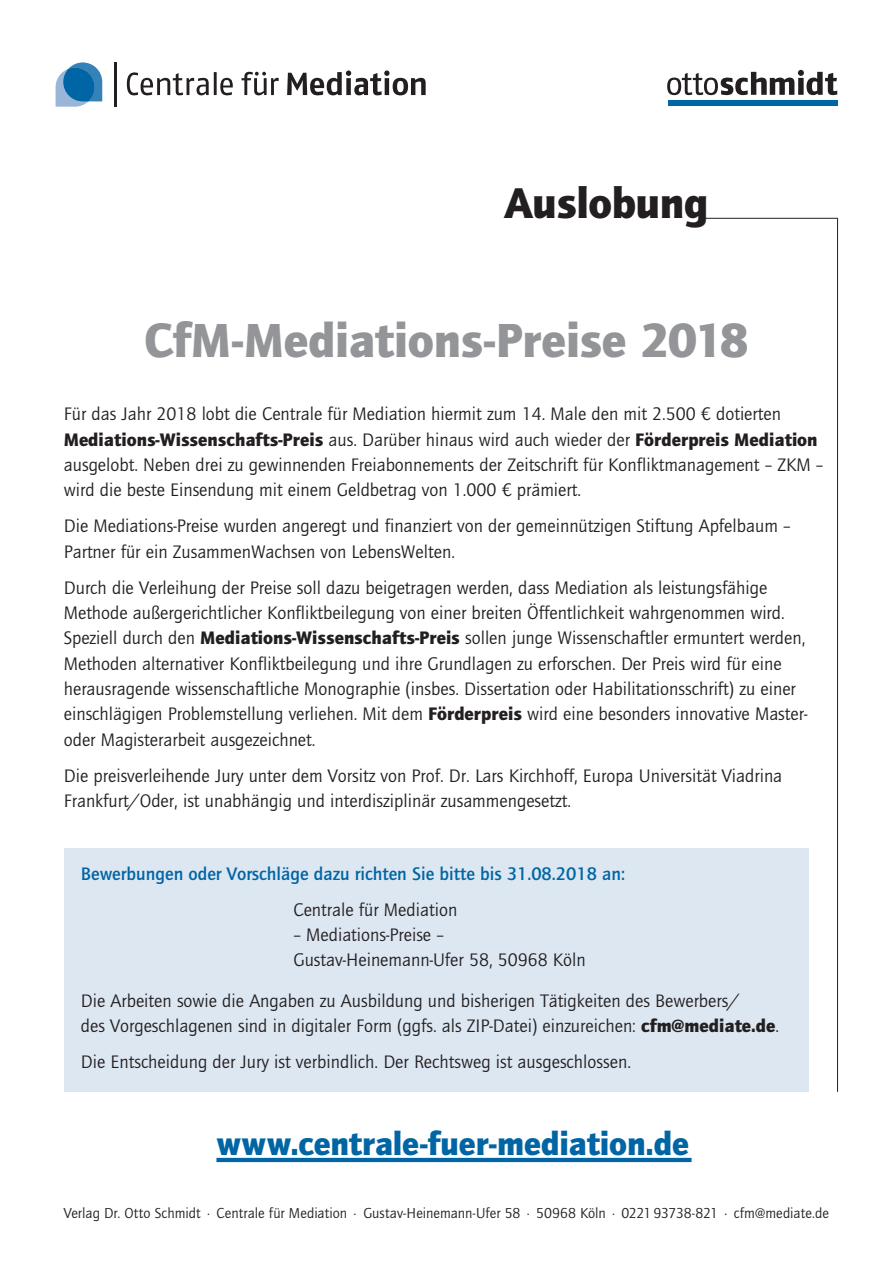
<style>
.page{position:relative;width:893px;height:1263px;background:#fff}
.page>*{position:absolute;margin:0;border:0;box-sizing:border-box;transform-origin:0 0}
.t1{font:900 49.5px "Quay Sans ITC Std";letter-spacing:-.01em;color:#939598}
.t2{font:900 44.55px "Quay Sans ITC Std";letter-spacing:-.01em;color:#231f20}
.t3{font:900 33.9px "Quay Sans ITC Std";letter-spacing:-.005em;color:#0065a4}
.t4{font:18.75px/25.3px "Quay Sans ITC Std";color:#231f20}
.t5{font:500 18.75px "Quay Sans ITC Std";color:#0065a4}
.t6{font:14.85px "Quay Sans ITC Std";color:#231f20}
.s1{font-weight:900}
</style>
<div class="page">
<hr style="left:702px;top:218px;width:136px;height:1px;background:#231f20">
<hr style="left:837px;top:218px;width:1px;height:874px;background:#231f20">
<hr style="left:216px;top:1158px;width:476px;height:4px;background:#0065a4">
<svg style="left:667px;top:70px;width:170px;height:25px"></svg>
<div style="left:668px;top:101px;width:169px;height:5px;background:#0065a4"></div>
<hr style="left:115px;top:62px;width:2px;height:45px;background:#231f20">
<svg style="left:127px;top:70px;width:299px;height:25px"></svg>
<svg style="left:56px;top:62px;width:46px;height:45px"></svg>
<div style="left:64px;top:848px;width:744px;height:244px;background:#dde7f2"></div>
<h2 class="t2" style="left:505px;top:176px;width:206px">Auslobung</h2>
<h1 class="t1" style="left:144px;top:311px;width:606px">CfM-Mediations-Preise 2018</h1>
<p class="t4" style="left:64px;top:402px;width:761px">Für das Jahr 2018 lobt die Centrale für Mediation hiermit zum 14. Male den mit 2.500 € dotierten <span class="s1">Mediations-Wissenschafts-Preis</span> aus. Darüber hinaus wird auch wieder der <span class="s1">Förderpreis Mediation </span>ausgelobt. Neben drei zu gewinnenden Freiabonnements der Zeitschrift für Konfliktmanagement – ZKM – wird die beste Einsendung mit einem Geldbetrag von 1.000 € prämiert.</p>
<p class="t4" style="left:64px;top:514px;width:728px">Die Mediations-Preise wurden angeregt und finanziert von der gemeinnützigen Stiftung Apfelbaum –<br>Partner für ein ZusammenWachsen von LebensWelten.</p>
<p class="t4" style="left:64px;top:575px;width:745px">Durch die Verleihung der Preise soll dazu beigetragen werden, dass Mediation als leistungsfähige Methode außergerichtlicher Konfliktbeilegung von einer breiten Öffentlichkeit wahrgenommen wird.<br>Speziell durch den <span class="s1">Mediations-Wissenschafts-Preis</span> sollen junge Wissenschaftler ermuntert werden, Methoden alternativer Konfliktbeilegung und ihre Grundlagen zu erforschen. Der Preis wird für eine herausragende wissenschaftliche Monographie (insbes. Dissertation oder Habilitationsschrift) zu einer einschlägigen Problemstellung verliehen. Mit dem <span class="s1">Förderpreis</span> wird eine besonders innovative Master&shy;oder Magisterarbeit ausgezeichnet.</p>
<p class="t4" style="left:64px;top:763px;width:720px">Die preisverleihende Jury unter dem Vorsitz von Prof. Dr. Lars Kirchhoff, Europa Universität Viadrina<br>Frankfurt/Oder, ist unabhängig und interdisziplinär zusammengesetzt.</p>
<p class="t5" style="left:81px;top:863px;width:546px">Bewerbungen oder Vorschläge dazu richten Sie bitte bis 31.08.2018 an:</p>
<p class="t4" style="left:293px;top:897px;width:165px">Centrale für Mediation</p>
<p class="t4" style="left:293px;top:922px;width:294px">– Mediations-Preise –<br>Gustav-Heinemann-Ufer 58, 50968 Köln</p>
<p class="t4" style="left:81px;top:988px;width:700px">Die Arbeiten sowie die Angaben zu Ausbildung und bisherigen Tätigkeiten des Bewerbers/<br>des Vorgeschlagenen sind in digitaler Form (ggfs. als ZIP-Datei) einzureichen: <span class="s1">cfm@mediate.de</span>.</p>
<p class="t4" style="left:81px;top:1049px;width:552px">Die Entscheidung der Jury ist verbindlich. Der Rechtsweg ist ausgeschlossen.</p>
<h3 class="t3" style="left:216px;top:1123px;width:474px">www.centrale-fuer-mediation.de</h3>
<p class="t6" style="left:64px;top:1205px;width:767px">Verlag Dr. Otto Schmidt · Centrale für Mediation · Gustav-Heinemann-Ufer 58 · 50968 Köln · 022193738-821 · cfm@mediate.de</p>
</div>
